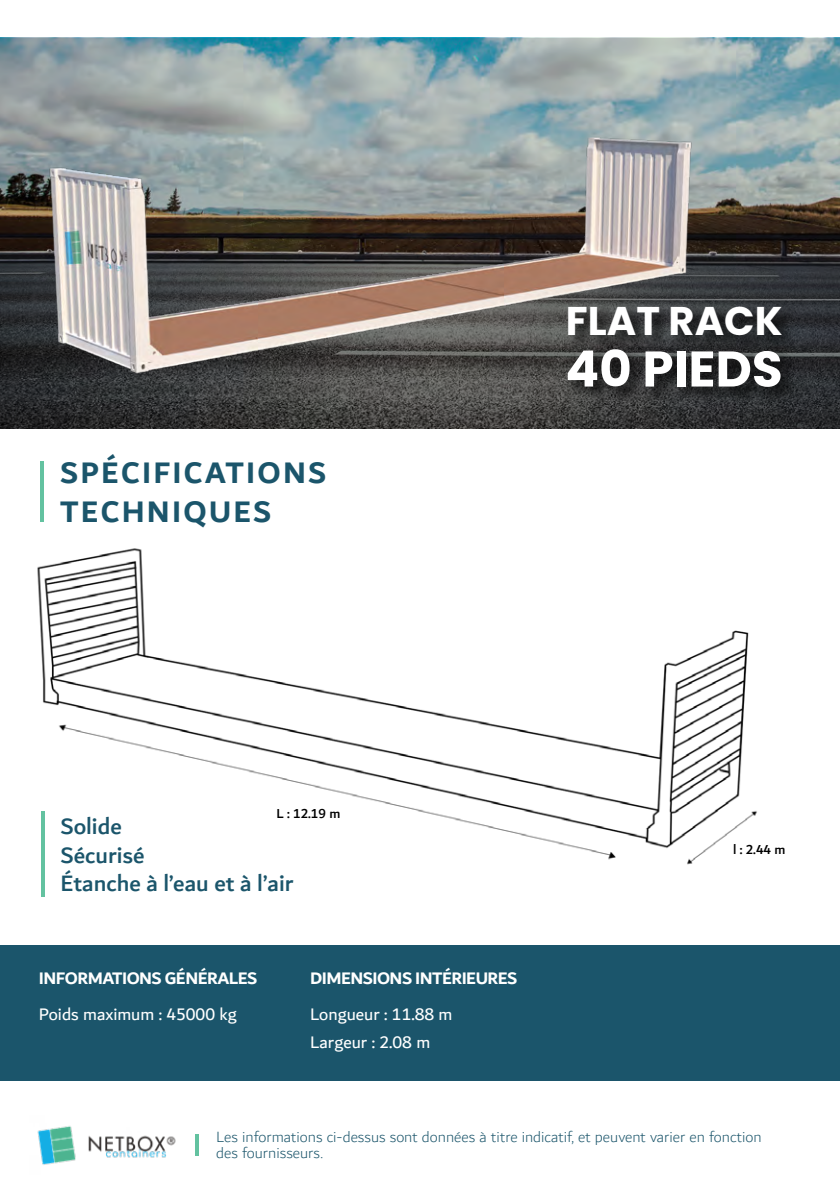
<style>
.page{position:relative;width:840px;height:1191px;background:#fff}
.page>*{position:absolute;margin:0;border:0;box-sizing:border-box;transform-origin:0 0}
.t1{font:700 50px "Poppins";color:#fff}
.t2{font:700 40px "Poppins";color:#fff}
.t3{font:700 32px/38.4px "Dubai";letter-spacing:.07em;color:#1b556b}
.t4{font:500 24px/28.8px "Dubai";color:#1b556b}
.t5{font:18px/28px "Dubai";color:#fff}
.t6{font:700 18px "Dubai";letter-spacing:-.03em;color:#fff}
.t7{font:300 16px/16px "Dubai";color:#1b556b}
.t8{font:500 14px "Dubai";color:#000}
</style>
<div class="page">
<svg style="left:1px;top:38px;width:838px;height:223px"></svg>
<svg style="left:1px;top:261px;width:838px;height:167px"></svg>
<hr style="left:40px;top:462px;width:4px;height:60px;background:#63c2a0">
<div style="left:1px;top:944px;width:838px;height:136px;background:#1b556b"></div>
<hr style="left:195px;top:1134px;width:4px;height:21px;background:#63c2a0">
<img style="left:37px;top:1126px;width:139px;height:39px">
<div style="left:565px;top:303px;width:233px;height:102px;background:#000;opacity:.75"></div>
<img style="left:15px;top:111px;width:686px;height:301px">
<img style="left:37px;top:548px;width:720px;height:317px">
<hr style="left:41px;top:811px;width:4px;height:86px;background:#63c2a0">
<h3 class="t3" style="left:60px;top:453px;width:267px">SPÉCIFICATIONS<br>TECHNIQUES</h3>
<h2 class="t2" style="left:565px;top:297px;width:218px">FLAT RACK</h2>
<h1 class="t1" style="left:565px;top:340px;width:219px">40 PIEDS</h1>
<p class="t8" style="left:276px;top:805px;width:65px">L : 12.19 m</p>
<h3 class="t4" style="left:60px;top:811px;width:235px">Solide<br>Sécurisé<br>Étanche à l’eau et à l’air</h3>
<p class="t6" style="left:39px;top:966px;width:220px">INFORMATIONS GÉNÉRALES</p>
<p class="t5" style="left:39px;top:999px;width:199px">Poids maximum : 45000 kg</p>
<p class="t6" style="left:310px;top:966px;width:209px">DIMENSIONS INTÉRIEURES</p>
<p class="t5" style="left:310px;top:999px;width:144px">Longueur : 11.88 m<br>Largeur : 2.08 m</p>
<p class="t8" style="left:732px;top:840px;width:54px">l : 2.44 m</p>
<p class="t7" style="left:216px;top:1129px;width:547px">Les informations ci-dessus sont données à titre indicatif, et peuvent varier en fonction des fournisseurs.</p>
</div>
